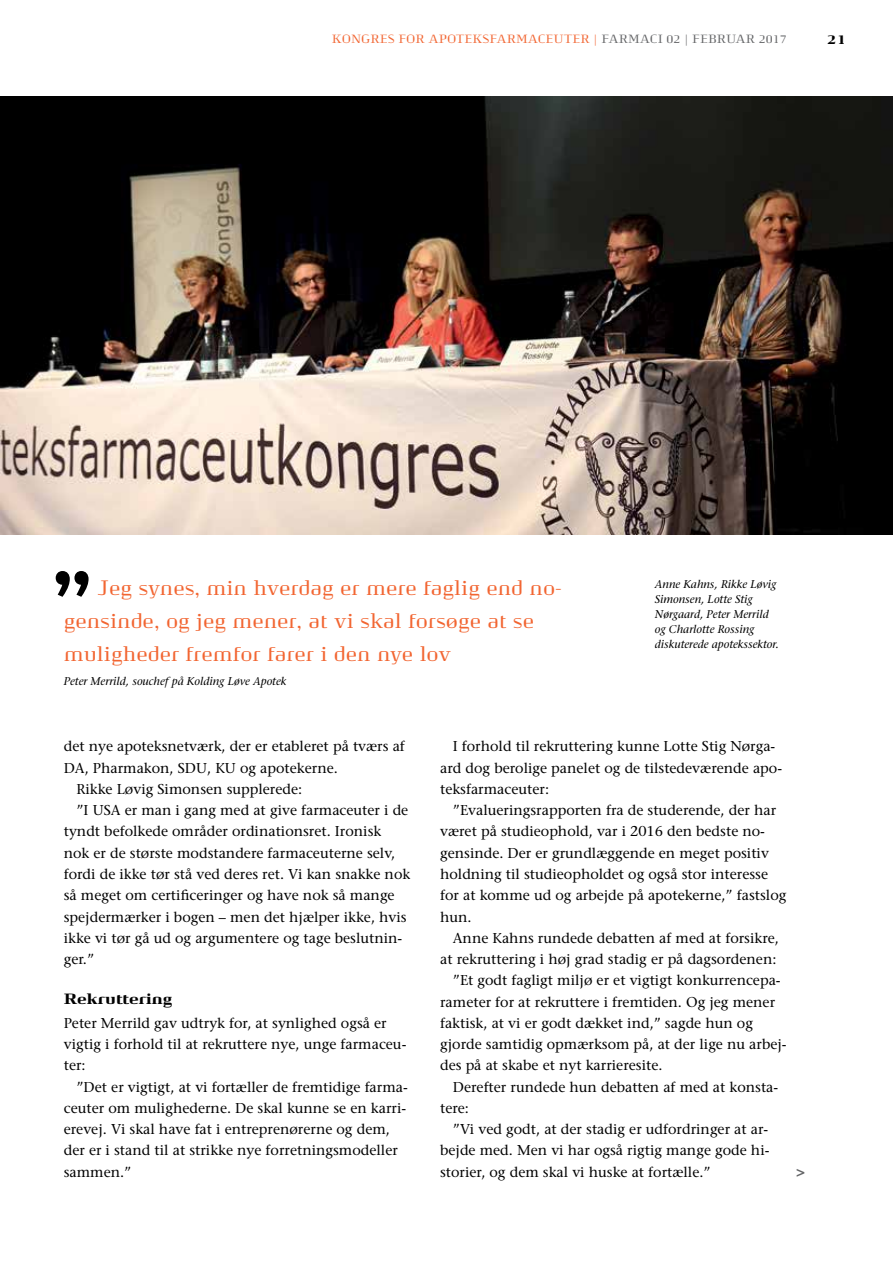
<style>
.page{position:relative;width:893px;height:1263px;background:#fff}
.page>*{position:absolute;margin:0;border:0;box-sizing:border-box;transform-origin:0 0}
.t1{font:900 79.2px "Pharma";color:#000}
.t2{font:21px/33px "Pharma";color:#f26531}
.t3{font:900 15px "Pharma";color:#000}
.t4{font:14.25px/21.3px "Stone Serif";color:#000}
.t5{font:900 13.5px "Pharma";color:#000}
.t6{font:12px "Pharma";color:#f26531}
.t7{font:italic 11.25px/15px "Stone Serif";color:#000}
.s1{color:#636466}
</style>
<div class="page">
<img style="left:0;top:97px;width:893px;height:438px">
<p class="t6" style="left:332px;top:32px;width:456px">KONGRES FOR APOTEKSFARMACEUTER | <span class="s1">FARMACI 02 | FEBRUAR 2017</span></p>
<p class="t5" style="left:827px;top:31px;width:20px">21</p>
<h1 class="t1" style="left:51px;top:552px;width:44px">”</h1>
<h2 class="t2" style="left:64px;top:571px;width:500px;text-indent:34px">Jeg synes, min hverdag er mere faglig end no&shy;gensinde, og jeg mener, at vi skal forsøge at se muligheder fremfor farer i den nye lov</h2>
<p class="t7" style="left:64px;top:673px;width:224px">Peter Merrild, souchef på Kolding Løve Apotek</p>
<p class="t7" style="left:655px;top:576px;width:125px">Anne Kahns, Rikke Løvig<br>Simonsen, Lotte Stig<br>Nørgaard, Peter Merrild og Charlotte Rossing diskuterede apotekssektor.</p>
<p class="t4" style="left:64px;top:736px;width:343px">det nye apoteksnetværk, der er etableret på tværs af</p>
<p class="t4" style="left:64px;top:757px;width:276px">DA, Pharmakon, SDU, KU og apotekerne.</p>
<p class="t4" style="left:77px;top:778px;width:227px">Rikke Løvig Simonsen supplerede:</p>
<p class="t4" style="left:77px;top:799px;width:333px">”I USA er man i gang med at give farmaceuter i de</p>
<p class="t4" style="left:64px;top:821px;width:319px">tyndt befolkede områder ordinationsret. Ironisk</p>
<p class="t4" style="left:64px;top:842px;width:333px">nok er de største modstandere farmaceuterne selv,</p>
<p class="t4" style="left:64px;top:863px;width:348px">fordi de ikke tør stå ved deres ret. Vi kan snakke nok</p>
<p class="t4" style="left:64px;top:884px;width:332px">så meget om certificeringer og have nok så mange</p>
<p class="t4" style="left:64px;top:906px;width:344px">spejdermærker i bogen – men det hjælper ikke, hvis</p>
<p class="t4" style="left:64px;top:927px;width:340px">ikke vi tør gå ud og argumentere og tage beslutnin-</p>
<p class="t4" style="left:64px;top:948px;width:32px">ger.”</p>
<p class="t3" style="left:64px;top:989px;width:110px">Rekruttering</p>
<p class="t4" style="left:64px;top:1012px;width:344px">Peter Merrild gav udtryk for, at synlighed også er vigtig i forhold til at rekruttere nye, unge farmaceu&shy;ter:</p>
<p class="t4" style="left:64px;top:1076px;width:346px;text-indent:13px">”Det er vigtigt, at vi fortæller de fremtidige farma&shy;ceuter om mulighederne. De skal kunne se en karri&shy;erevej. Vi skal have fat i entreprenørerne og dem, der er i stand til at strikke nye forretningsmodeller sammen.”</p>
<p class="t4" style="left:440px;top:736px;width:343px;text-indent:13px">I forhold til rekruttering kunne Lotte Stig Nørga&shy;ard dog berolige panelet og de tilstedeværende apo&shy;teksfarmaceuter:</p>
<p class="t4" style="left:440px;top:799px;width:348px;text-indent:13px">”Evalueringsrapporten fra de studerende, der har været på studieophold, var i 2016 den bedste no&shy;gensinde. Der er grundlæggende en meget positiv holdning til studieopholdet og også stor interesse for at komme ud og arbejde på apotekerne,” fastslog hun.</p>
<p class="t4" style="left:453px;top:927px;width:328px">Anne Kahns rundede debatten af med at forsikre,</p>
<p class="t4" style="left:440px;top:948px;width:338px">at rekruttering i høj grad stadig er på dagsordenen:</p>
<p class="t4" style="left:453px;top:969px;width:329px">”Et godt fagligt miljø er et vigtigt konkurrencepa-</p>
<p class="t4" style="left:440px;top:991px;width:337px">rameter for at rekruttere i fremtiden. Og jeg mener</p>
<p class="t4" style="left:440px;top:1012px;width:314px">faktisk, at vi er godt dækket ind,” sagde hun og</p>
<p class="t4" style="left:440px;top:1033px;width:348px">gjorde samtidig opmærksom på, at der lige nu arbej-</p>
<p class="t4" style="left:440px;top:1055px;width:224px">des på at skabe et nyt karrieresite.</p>
<p class="t4" style="left:453px;top:1076px;width:327px">Derefter rundede hun debatten af med at konsta-</p>
<p class="t4" style="left:440px;top:1097px;width:30px">tere:</p>
<p class="t4" style="left:453px;top:1118px;width:317px">”Vi ved godt, at der stadig er udfordringer at ar-</p>
<p class="t4" style="left:440px;top:1140px;width:331px">bejde med. Men vi har også rigtig mange gode hi-</p>
<p class="t4" style="left:440px;top:1161px;width:272px">storier, og dem skal vi huske at fortælle.”</p>
</div>
